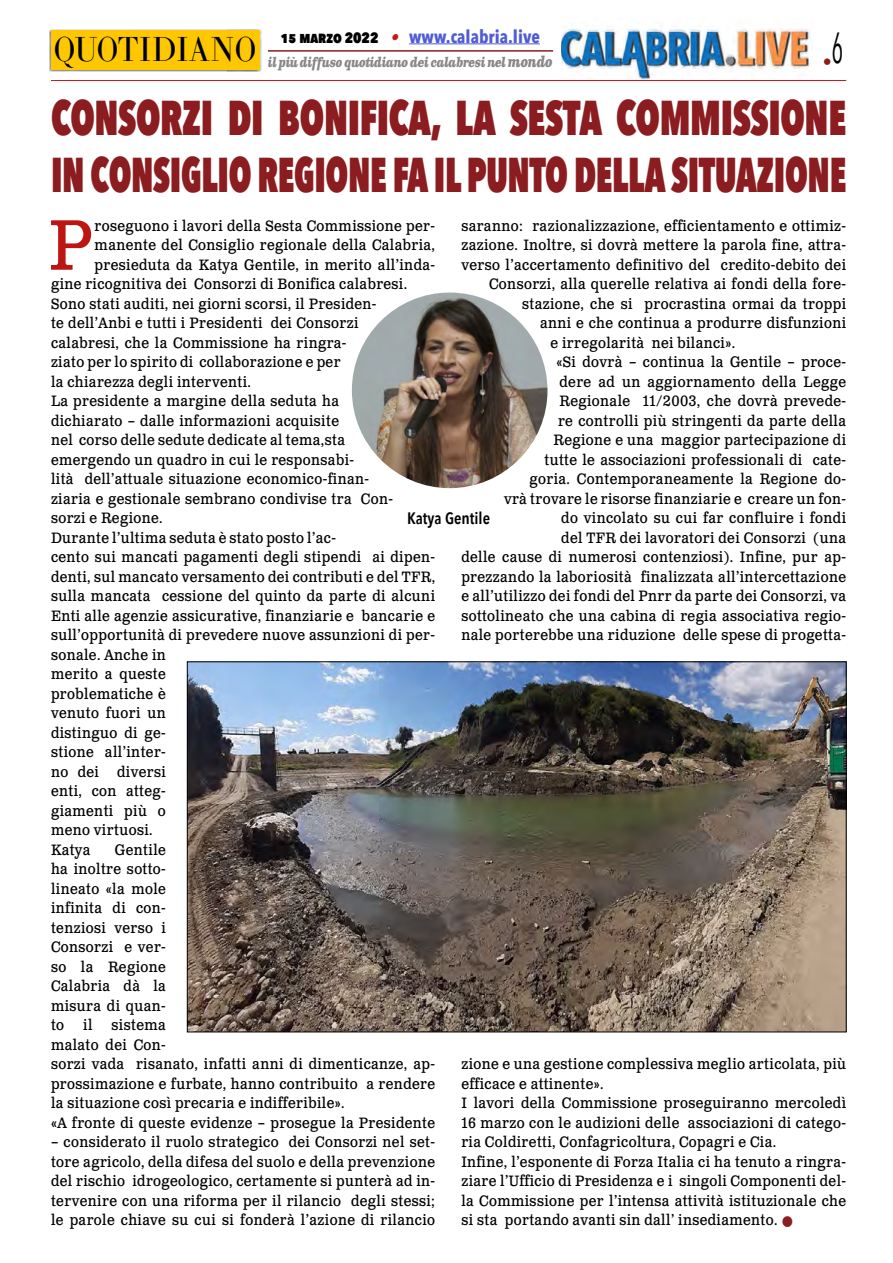
<style>
.page{position:relative;width:893px;height:1263px;background:#fff}
.page>*{position:absolute;margin:0;border:0;box-sizing:border-box;transform-origin:0 0}
.t1{font:71.25px "Clarendon Text Pro";color:#bd1512;scale:.9 1}
.t2{font:800 48.75px/57px "Avenir Next Condensed";letter-spacing:-.01em;color:#8b1c1f;scale:.78 1}
.t3{font:34.2px "LTC Bodoni 175 Pro";color:#000;scale:.88 1}
.t4{font:700 18px "Avenir Next Condensed";color:#4f5cd6}
.t5{font:18px "Avenir Next Condensed";color:#8b1c1f}
.t6{font:600 16.5px "Avenir Next Condensed";color:#000}
.t7{font:15px/19.5px "Clarendon Text Pro";letter-spacing:.03em;color:#000;text-align:justify;scale:.9 1}
.t8{font:italic 700 13.5px "Clarendon Text Pro";letter-spacing:-.05em;color:#878787;scale:.79 1}
.s1{font-weight:800;font-size:15px;color:#000}
.s2{font-family:"Clarendon Text Pro";font-style:italic;font-size:16.5px;color:#ca181a}
.s3{font-size:15px}
</style>
<div class="page">
<img style="left:561px;top:25px;width:252px;height:55px">
<hr style="left:51px;top:80px;width:795px;height:1px;background:#cd1719">
<div style="left:49px;top:29px;width:212px;height:43px;background:#000;opacity:.75"></div>
<div style="left:51px;top:31px;width:208px;height:39px;background:#fec700"></div>
<hr style="left:409px;top:43px;width:131px;height:1px;background:#4f5cd6">
<hr style="left:268px;top:50px;width:285px;height:2px;background:#8b1c1f">
<img style="left:189px;top:664px;width:655px;height:366px">
<img style="left:352px;top:293px;width:195px;height:195px;border-radius:98px">
<p class="t4" style="left:281px;top:25px;width:261px"><span class="s1">15 marzo 2022</span> <span class="s2">•</span> www.calabria.live</p>
<p class="t8" style="left:268px;top:53px;width:362px">il più diffuso quotidiano dei calabresi nel <span class="s3">mondo</span></p>
<p class="t5" style="left:823px;top:46px;width:22px">•<sup>6</sup></p>
<h2 class="t2" style="left:51px;top:89px;width:1021px">CONSORZI DI BONIFICA, LA SESTA COMMISSIONE<br>IN CONSIGLIO REGIONE FA IL PUNTO DELLA SITUAZIONE</h2>
<h1 class="t1" style="left:49px;top:202px;width:51px">P</h1>
<p class="t7" style="left:95px;top:216px;width:380px">roseguono i lavori della Sesta Commissione per-</p>
<h3 class="t3" style="left:54px;top:27px;width:232px">QUOTIDIANO</h3>
<p class="t7" style="left:461px;top:216px;width:429px">saranno: razionalizzazione, efficientamento e ottimiz-</p>
<p class="t7" style="left:461px;top:236px;width:429px">zazione. Inoltre, si dovrà mettere la parola fine, attra-</p>
<p class="t7" style="left:461px;top:255px;width:429px">verso l’accertamento definitivo del credito-debito dei</p>
<p class="t7" style="left:489px;top:275px;width:398px">Consorzi, alla querelle relativa ai fondi della fore-</p>
<p class="t7" style="left:522px;top:294px;width:362px">stazione, che si procrastina ormai da troppi</p>
<p class="t7" style="left:540px;top:314px;width:342px">anni e che continua a produrre disfunzioni</p>
<p class="t7" style="left:551px;top:333px;width:207px">e irregolarità nei bilanci».</p>
<p class="t7" style="left:557px;top:353px;width:323px">«Si dovrà – continua la Gentile – proce-</p>
<p class="t7" style="left:560px;top:372px;width:320px">dere ad un aggiornamento della Legge</p>
<p class="t7" style="left:560px;top:392px;width:320px">Regionale 11/2003, che dovrà prevede-</p>
<p class="t7" style="left:558px;top:411px;width:321px">re controlli più stringenti da parte della</p>
<p class="t7" style="left:554px;top:431px;width:327px">Regione e una maggior partecipazione di</p>
<p class="t7" style="left:545px;top:450px;width:337px">tutte le associazioni professionali di cate-</p>
<p class="t7" style="left:530px;top:470px;width:353px">goria. Contemporaneamente la Regione do-</p>
<p class="t7" style="left:504px;top:489px;width:382px">vrà trovare le risorse finanziarie e creare un fon-</p>
<p class="t7" style="left:561px;top:509px;width:318px">do vincolato su cui far confluire i fondi</p>
<p class="t7" style="left:561px;top:528px;width:318px">del TFR dei lavoratori dei Consorzi (una</p>
<p class="t7" style="left:461px;top:548px;width:429px">delle cause di numerosi contenziosi). Infine, pur ap-</p>
<p class="t7" style="left:461px;top:567px;width:429px">prezzando la laboriosità finalizzata all’intercettazione</p>
<p class="t7" style="left:461px;top:587px;width:429px">e all’utilizzo dei fondi del Pnrr da parte dei Consorzi, va</p>
<p class="t7" style="left:461px;top:606px;width:429px">sottolineato che una cabina di regia associativa regio-</p>
<p class="t7" style="left:461px;top:626px;width:429px">nale porterebbe una riduzione delle spese di progetta-</p>
<p class="t7" style="left:95px;top:236px;width:380px">manente del Consiglio regionale della Calabria,</p>
<p class="t7" style="left:95px;top:255px;width:380px">presieduta da Katya Gentile, in merito all’inda-</p>
<p class="t7" style="left:51px;top:275px;width:397px">gine ricognitiva dei Consorzi di Bonifica calabresi.</p>
<p class="t7" style="left:51px;top:294px;width:363px">Sono stati auditi, nei giorni scorsi, il Presiden-</p>
<p class="t7" style="left:51px;top:314px;width:343px">te dell’Anbi e tutti i Presidenti dei Consorzi</p>
<p class="t7" style="left:51px;top:333px;width:330px">calabresi, che la Commissione ha ringra-</p>
<p class="t7" style="left:51px;top:353px;width:323px">ziato per lo spirito di collaborazione e per</p>
<p class="t7" style="left:51px;top:372px;width:224px">la chiarezza degli interventi.</p>
<p class="t7" style="left:51px;top:392px;width:321px">La presidente a margine della seduta ha</p>
<p class="t7" style="left:51px;top:411px;width:321px">dichiarato – dalle informazioni acquisite</p>
<p class="t7" style="left:51px;top:431px;width:328px">nel corso delle sedute dedicate al tema,sta</p>
<p class="t7" style="left:51px;top:450px;width:338px">emergendo un quadro in cui le responsabi-</p>
<p class="t7" style="left:51px;top:470px;width:355px">lità dell’attuale situazione economico-finan-</p>
<p class="t7" style="left:51px;top:489px;width:382px">ziaria e gestionale sembrano condivise tra Con-</p>
<p class="t7" style="left:51px;top:509px;width:126px">sorzi e Regione.</p>
<p class="t7" style="left:51px;top:528px;width:318px">Durante l’ultima seduta è stato posto l’ac-</p>
<p class="t7" style="left:51px;top:548px;width:428px">cento sui mancati pagamenti degli stipendi ai dipen-</p>
<p class="t7" style="left:51px;top:567px;width:428px">denti, sul mancato versamento dei contributi e del TFR,</p>
<p class="t7" style="left:51px;top:587px;width:428px">sulla mancata cessione del quinto da parte di alcuni</p>
<p class="t7" style="left:51px;top:606px;width:428px">Enti alle agenzie assicurative, finanziarie e bancarie e</p>
<p class="t7" style="left:51px;top:626px;width:428px">sull’opportunità di prevedere nuove assunzioni di per-</p>
<p class="t7" style="left:51px;top:645px;width:129px">sonale. Anche in</p>
<p class="t7" style="left:51px;top:665px;width:129px">merito a queste</p>
<p class="t7" style="left:51px;top:684px;width:129px">problematiche è</p>
<p class="t7" style="left:51px;top:704px;width:129px">venuto fuori un</p>
<p class="t7" style="left:51px;top:723px;width:129px">distinguo di ge-</p>
<p class="t7" style="left:51px;top:743px;width:129px">stione all’inter-</p>
<p class="t7" style="left:51px;top:762px;width:129px">no dei diversi</p>
<p class="t7" style="left:51px;top:782px;width:129px">enti, con atteg-</p>
<p class="t7" style="left:51px;top:801px;width:129px">giamenti più o</p>
<p class="t7" style="left:51px;top:821px;width:114px">meno virtuosi.</p>
<p class="t7" style="left:51px;top:840px;width:45px">Katya</p>
<p class="t6" style="left:407px;top:503px;width:84px">Katya Gentile</p>
<p class="t7" style="left:51px;top:840px;width:129px;text-indent:64px">Gentile ha inoltre sotto&shy;lineato «la mole infinita di con&shy;tenziosi verso i Consorzi e ver&shy;so la Regione Calabria dà la misura di quan&shy;to</p>
<p class="t7" style="left:83px;top:1016px;width:12px">il</p>
<p class="t7" style="left:51px;top:1016px;width:428px;text-align:left;text-indent:61px">sistema<br>malato dei Con-<br>sorzi vada risanato, infatti anni di dimenticanze, ap&shy;prossimazione e furbate, hanno contribuito a rendere la situazione così precaria e indifferibile».<br>«A fronte di queste evidenze – prosegue la Presidente</p>
<p class="t7" style="left:51px;top:1133px;width:428px">– considerato il ruolo strategico dei Consorzi nel set&shy;tore agricolo, della difesa del suolo e della prevenzione del rischio idrogeologico, certamente si punterà ad in&shy;tervenire con una riforma per il rilancio degli stessi; le parole chiave su cui si fonderà l’azione di rilancio</p>
<p class="t7" style="left:461px;top:1055px;width:429px;text-align:left">zione e una gestione complessiva meglio articolata, più efficace e attinente».<br>I lavori della Commissione proseguiranno mercoledì 16 marzo con le audizioni delle associazioni di catego&shy;ria Coldiretti, Confagricoltura, Copagri e Cia.<br>Infine, l’esponente di Forza Italia ci ha tenuto a ringra&shy;ziare l’Ufficio di Presidenza e i singoli Componenti del&shy;la Commissione per l’intensa attività istituzionale che si sta portando avanti sin dall’ insediamento.</p>
</div>
